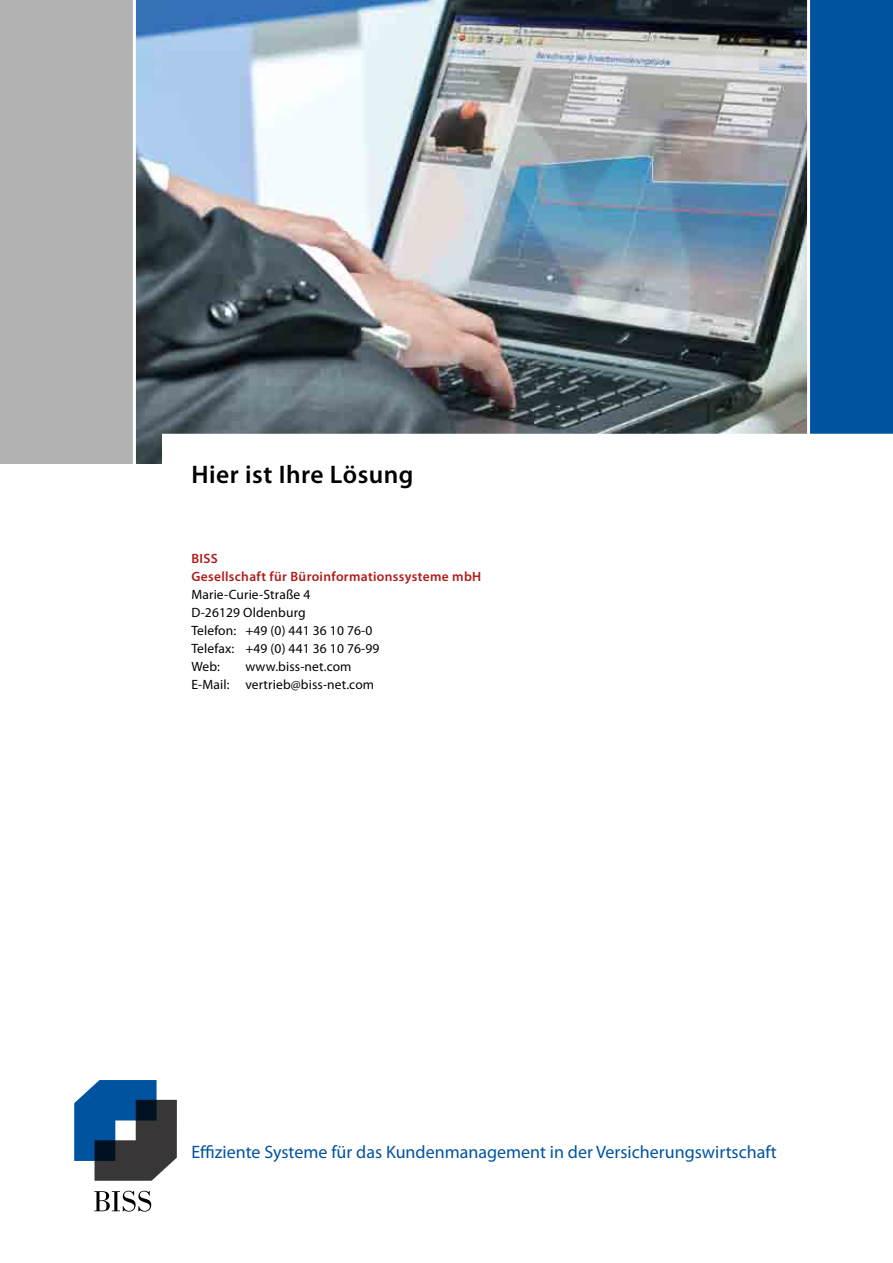
<style>
.page{position:relative;width:893px;height:1263px;background:#fff}
.page>*{position:absolute;margin:0;border:0;box-sizing:border-box;transform-origin:0 0}
.t1{font:600 25.5px "Myriad Pro";letter-spacing:.02em;color:#000}
.t2{font:18px "Myriad Pro";color:#00539e}
.t3{font:13.5px/18px "Myriad Pro";letter-spacing:.01em;color:#000}
.t4{font:600 13.5px/18px "Myriad Pro";letter-spacing:.025em;color:#af1c1a}
</style>
<div class="page">
<svg style="left:74px;top:1080px;width:103px;height:101px"></svg>
<svg style="left:94px;top:1191px;width:57px;height:20px"></svg>
<img style="left:136px;top:0;width:671px;height:463px">
<div style="left:810px;top:0;width:83px;height:441px;background:#00539e"></div>
<svg style="left:162px;top:434px;width:731px;height:29px"></svg>
<div style="left:0;top:0;width:135px;height:463px;background:#b3b2b2"></div>
<hr style="left:807px;top:0;width:3px;height:468px;background:#fff">
<hr style="left:133px;top:0;width:3px;height:483px;background:#fff">
<h1 class="t1" style="left:191px;top:458px;width:224px">Hier ist Ihre Lösung</h1>
<p class="t4" style="left:191px;top:549px;width:291px">BISS<br>Gesellschaft für Büroinformationssysteme mbH</p>
<p class="t3" style="left:191px;top:585px;width:190px">Marie-Curie-Straße 4<br>D-26129 Oldenburg<br>Telefon: +49 (0) 441 36 10 76-0<br>Telefax: +49 (0) 441 36 10 76-99<br>Web:</p>
<p class="t3" style="left:191px;top:657px;width:184px;text-indent:54px">www.biss-net.com<br>E-Mail: vertrieb@biss-net.com</p>
<h2 class="t2" style="left:191px;top:1141px;width:587px">Effiziente Systeme für das Kundenmanagement in der Versicherungswirtschaft</h2>
</div>
